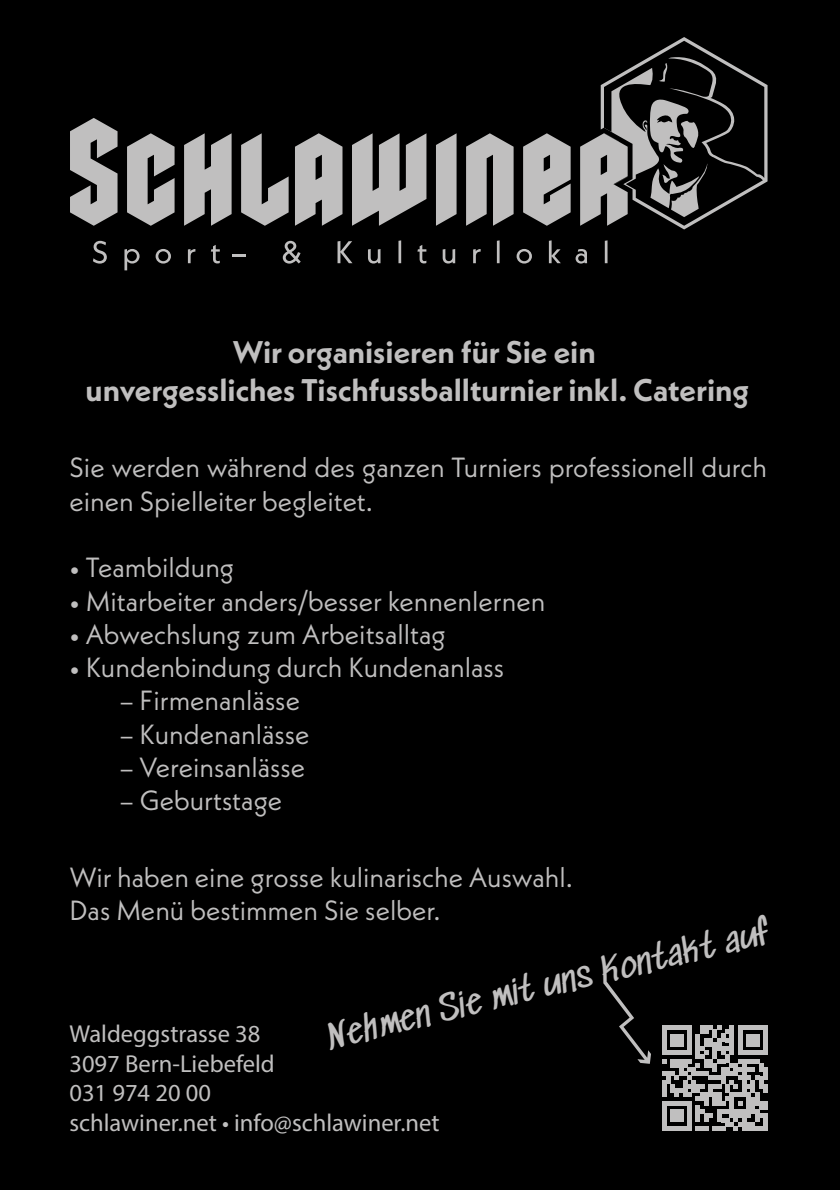
<style>
.page{position:relative;width:840px;height:1191px;background:#fff}
.page>*{position:absolute;margin:0;border:0;box-sizing:border-box;transform-origin:0 0}
.t1{font:33.4px "Sedgwick Ave";color:#c0bfbf}
.t2{font:700 31.2px/37.6px "Neue Kabel";color:#c0bfbf;text-align:center}
.t3{font:27.8px/33.2px "Neue Kabel";color:#c0bfbf}
.t4{font:24.6px/29.4px "Myriad Pro";color:#c0bfbf}
</style>
<div class="page">
<div style="left:0;top:0;width:839px;height:1189px;background:#000"></div>
<svg style="left:70px;top:118px;width:47px;height:108px"></svg>
<svg style="left:127px;top:133px;width:47px;height:93px"></svg>
<svg style="left:184px;top:133px;width:47px;height:93px"></svg>
<svg style="left:241px;top:133px;width:47px;height:93px"></svg>
<svg style="left:295px;top:133px;width:47px;height:93px"></svg>
<svg style="left:352px;top:133px;width:74px;height:93px"></svg>
<svg style="left:436px;top:133px;width:20px;height:93px;background:#a6a5a5"></svg>
<svg style="left:466px;top:133px;width:47px;height:93px"></svg>
<svg style="left:523px;top:133px;width:47px;height:93px"></svg>
<svg style="left:93px;top:241px;width:14px;height:23px"></svg>
<svg style="left:124px;top:249px;width:15px;height:21px"></svg>
<svg style="left:155px;top:249px;width:16px;height:14px"></svg>
<svg style="left:188px;top:249px;width:7px;height:14px"></svg>
<svg style="left:211px;top:245px;width:9px;height:18px"></svg>
<svg style="left:232px;top:255px;width:14px;height:2px"></svg>
<svg style="left:282px;top:241px;width:18px;height:23px"></svg>
<svg style="left:337px;top:241px;width:15px;height:22px"></svg>
<svg style="left:368px;top:249px;width:12px;height:14px"></svg>
<hr style="left:398px;top:240px;width:3px;height:23px;background:#c0bfbf">
<svg style="left:417px;top:245px;width:9px;height:18px"></svg>
<svg style="left:442px;top:249px;width:13px;height:14px"></svg>
<svg style="left:473px;top:249px;width:7px;height:14px"></svg>
<hr style="left:496px;top:240px;width:3px;height:23px;background:#c0bfbf">
<svg style="left:516px;top:249px;width:15px;height:14px"></svg>
<svg style="left:548px;top:240px;width:12px;height:23px"></svg>
<svg style="left:575px;top:249px;width:11px;height:14px"></svg>
<hr style="left:604px;top:240px;width:3px;height:23px;background:#c0bfbf">
<svg style="left:580px;top:37px;width:187px;height:192px"></svg>
<svg style="left:662px;top:1025px;width:105px;height:105px"></svg>
<div style="left:762px;top:1071px;width:5px;height:9px;background:#c0bfbf"></div>
<div style="left:762px;top:1084px;width:5px;height:8px;background:#c0bfbf"></div>
<div style="left:762px;top:1101px;width:5px;height:8px;background:#c0bfbf"></div>
<div style="left:762px;top:1113px;width:5px;height:9px;background:#c0bfbf"></div>
<div style="left:762px;top:1122px;width:5px;height:8px;background:#c0bfbf"></div>
<svg style="left:603px;top:981px;width:47px;height:82px"></svg>
<p class="t2" style="left:86px;top:333px;width:664px">Wir organisieren für Sie ein<br>unvergessliches Tischfussballturnier inkl. Catering</p>
<p class="t3" style="left:69px;top:451px;width:698px">Sie werden während des ganzen Turniers professionell durch einen Spielleiter begleitet.</p>
<p class="t3" style="left:69px;top:550px;width:166px">• Teambildung</p>
<p class="t3" style="left:69px;top:584px;width:477px">• Mitarbeiter anders/besser kennenlernen</p>
<p class="t3" style="left:69px;top:617px;width:378px">• Abwechslung zum Arbeitsalltag</p>
<p class="t3" style="left:69px;top:650px;width:436px">• Kundenbindung durch Kundenanlass</p>
<p class="t3" style="left:120px;top:683px;width:182px">– Firmenanlässe</p>
<p class="t3" style="left:120px;top:717px;width:191px">– Kundenanlässe</p>
<p class="t3" style="left:120px;top:750px;width:187px">– Vereinsanlässe</p>
<p class="t3" style="left:120px;top:783px;width:164px">– Geburtstage</p>
<p class="t3" style="left:69px;top:860px;width:504px">Wir haben eine grosse kulinarische Auswahl.<br>Das Menü bestimmen Sie selber.</p>
<p class="t1" style="left:323px;top:1022px;width:454px;rotate:-14deg">Nehmen Sie mit uns Kontakt auf</p>
<p class="t4" style="left:69px;top:1048px;width:371px">3097 Bern-Liebefeld<br>031 974 20 00<br>schlawiner.net • info@schlawiner.net</p>
<p class="t4" style="left:69px;top:1018px;width:192px">Waldeggstrasse 38</p>
</div>
